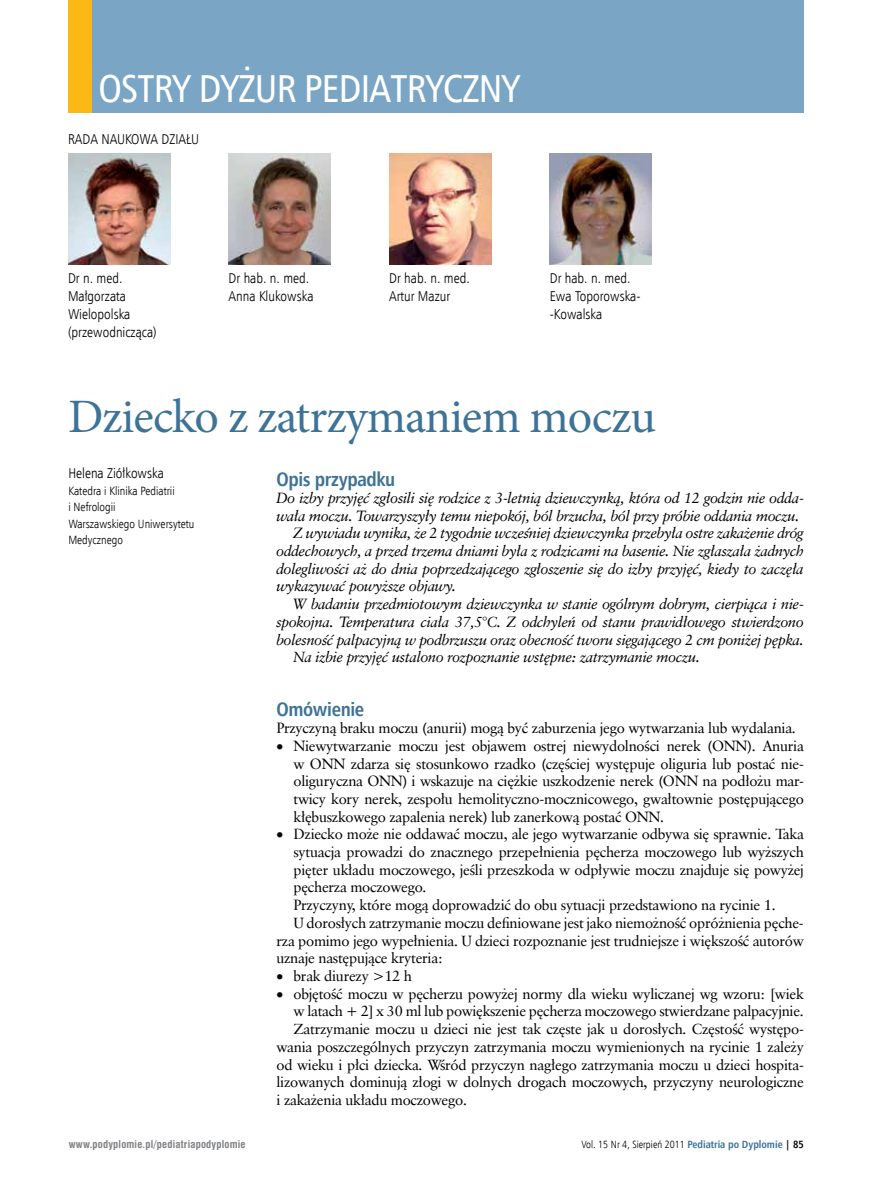
<style>
.page{position:relative;width:872px;height:1191px;background:#fff}
.page>*{position:absolute;margin:0;border:0;box-sizing:border-box;transform-origin:0 0}
.t1{font:48px "Minion Pro";letter-spacing:-.02em;color:#3d7397}
.t2{font:39px "Humnst 777 Cn EU";letter-spacing:-.02em;color:#fff}
.t3{font:700 19.5px "Humnst 777 Cn EU";letter-spacing:-.02em;color:#3d7397}
.t4{font:14.7px/17.7px "Class Garmnd EU";letter-spacing:-.02em;color:#000;text-align:justify}
.t5{font:italic 14.7px "Class Garmnd EU";letter-spacing:-.02em;color:#000}
.t6{font:14.25px/18px "Humnst 777 Lt Cn EU";color:#000}
.t7{font:12px/16.5px "Humnst 777 Lt Cn EU";color:#000}
.t8{font:10.5px "Humnst 777 Lt Cn EU";color:#000}
.t9{font:700 10.5px "Swis 721 Cn EU";letter-spacing:.02em;color:#808285}
.s1{font-style:normal}
.s2{font-family:"Humnst 777 Cn EU";font-weight:700;color:#3d7397}
.s3{font-family:"Humnst 777 Cn EU";font-weight:700}
</style>
<div class="page">
<img style="left:68px;top:154px;width:102px;height:110px">
<img style="left:229px;top:154px;width:102px;height:110px">
<img style="left:389px;top:154px;width:102px;height:110px">
<img style="left:550px;top:154px;width:102px;height:110px">
<div style="left:68px;top:0;width:736px;height:112px;background:#7aa5c5"></div>
<div style="left:68px;top:0;width:23px;height:112px;background:#fdb913"></div>
<h2 class="t2" style="left:98px;top:64px;width:423px">OSTRY DYŻUR PEDIATRYCZNY</h2>
<p class="t6" style="left:68px;top:130px;width:133px">RADA NAUKOWA DZIAŁU</p>
<p class="t6" style="left:68px;top:268px;width:90px">Dr n. med.<br>Małgorzata<br>Wielopolska (przewodnicząca)</p>
<p class="t6" style="left:229px;top:268px;width:86px">Dr hab. n. med.<br>Anna Klukowska</p>
<p class="t6" style="left:389px;top:268px;width:82px">Dr hab. n. med.<br>Artur Mazur</p>
<p class="t6" style="left:550px;top:268px;width:92px">Dr hab. n. med.<br>Ewa Toporowska--Kowalska</p>
<h1 class="t1" style="left:68px;top:384px;width:589px">Dziecko z zatrzymaniem moczu</h1>
<h3 class="t3" style="left:276px;top:467px;width:120px">Opis przypadku</h3>
<p class="t5" style="left:276px;top:489px;width:529px">Do izby przyjęć zgłosili się rodzice z 3-letnią dziewczynką, która od 12 godzin nie odda-</p>
<p class="t5" style="left:276px;top:506px;width:524px">wała moczu. Towarzyszyły temu niepokój, ból brzucha, ból przy próbie oddania moczu.</p>
<p class="t5" style="left:293px;top:524px;width:512px">Z wywiadu wynika, że 2 tygodnie wcześniej dziewczynka przebyła ostre zakażenie dróg</p>
<p class="t5" style="left:276px;top:542px;width:529px">oddechowych, a przed trzema dniami była z rodzicami na basenie. Nie zgłaszała żadnych</p>
<p class="t5" style="left:276px;top:559px;width:529px">dolegliwości aż do dnia poprzedzającego zgłoszenie się do izby przyjęć, kiedy to zaczęła</p>
<p class="t5" style="left:276px;top:577px;width:181px">wykazywać powyższe objawy.</p>
<p class="t5" style="left:293px;top:595px;width:512px">W badaniu przedmiotowym dziewczynka w stanie ogólnym dobrym, cierpiąca i nie-</p>
<p class="t5" style="left:276px;top:612px;width:529px">spokojna. Temperatura ciała 37,5<span class="s1">°</span>C. Z odchyleń od stanu prawidłowego stwierdzono</p>
<p class="t5" style="left:276px;top:630px;width:529px">bolesność palpacyjną w podbrzuszu oraz obecność tworu sięgającego 2 cm poniżej pępka.</p>
<p class="t5" style="left:293px;top:648px;width:408px">Na izbie przyjęć ustalono rozpoznanie wstępne: zatrzymanie moczu.</p>
<h3 class="t3" style="left:276px;top:697px;width:89px">Omówienie</h3>
<p class="t4" style="left:276px;top:719px;width:521px">Przyczyną braku moczu (anurii) mogą być zaburzenia jego wytwarzania lub wydalania.</p>
<p class="t4" style="left:293px;top:737px;width:512px;text-indent:-17px">• Niewytwarzanie moczu jest objawem ostrej niewydolności nerek (ONN). Anuria w ONN zdarza się stosunkowo rzadko (częściej występuje oliguria lub postać nie&shy;oliguryczna ONN) i wskazuje na ciężkie uszkodzenie nerek (ONN na podłożu mar&shy;twicy kory nerek, zespołu hemolityczno-mocznicowego, gwałtownie postępującego kłębuszkowego zapalenia nerek) lub zanerkową postać ONN.</p>
<p class="t4" style="left:276px;top:825px;width:529px">• Dziecko może nie oddawać moczu, ale jego wytwarzanie odbywa się sprawnie. Taka</p>
<p class="t4" style="left:293px;top:843px;width:512px">sytuacja prowadzi do znacznego przepełnienia pęcherza moczowego lub wyższych</p>
<p class="t4" style="left:293px;top:860px;width:512px">pięter układu moczowego, jeśli przeszkoda w odpływie moczu znajduje się powyżej</p>
<p class="t4" style="left:293px;top:878px;width:135px">pęcherza moczowego.</p>
<p class="t4" style="left:293px;top:896px;width:484px">Przyczyny, które mogą doprowadzić do obu sytuacji przedstawiono na rycinie 1.</p>
<p class="t4" style="left:293px;top:914px;width:512px">U dorosłych zatrzymanie moczu definiowane jest jako niemożność opróżnienia pęche-</p>
<p class="t4" style="left:276px;top:931px;width:529px">rza pomimo jego wypełnienia. U dzieci rozpoznanie jest trudniejsze i większość autorów</p>
<p class="t4" style="left:276px;top:949px;width:168px">uznaje następujące kryteria:</p>
<p class="t4" style="left:276px;top:967px;width:137px">• brak diurezy &gt;12 h</p>
<p class="t4" style="left:276px;top:984px;width:529px">• objętość moczu w pęcherzu powyżej normy dla wieku wyliczanej wg wzoru: [wiek</p>
<p class="t4" style="left:293px;top:1002px;width:512px">w latach + 2] x 30 ml lub powiększenie pęcherza moczowego stwierdzane palpacyjnie.</p>
<p class="t4" style="left:293px;top:1020px;width:512px">Zatrzymanie moczu u dzieci nie jest tak częste jak u dorosłych. Częstość występo-</p>
<p class="t4" style="left:276px;top:1037px;width:529px">wania poszczególnych przyczyn zatrzymania moczu wymienionych na rycinie 1 zależy</p>
<p class="t4" style="left:276px;top:1055px;width:529px">od wieku i płci dziecka. Wśród przyczyn nagłego zatrzymania moczu u dzieci hospita-</p>
<p class="t4" style="left:276px;top:1073px;width:529px">lizowanych dominują złogi w dolnych drogach moczowych, przyczyny neurologiczne</p>
<p class="t4" style="left:276px;top:1091px;width:192px">i zakażenia układu moczowego.</p>
<p class="t6" style="left:68px;top:464px;width:97px">Helena Ziółkowska</p>
<p class="t7" style="left:68px;top:482px;width:128px">Katedra i Klinika Pediatrii<br>i Nefrologii<br>Warszawskiego Uniwersytetu<br>Medycznego</p>
<p class="t9" style="left:69px;top:1138px;width:178px">www.podyplomie.pl/pediatriapodyplomie</p>
<p class="t8" style="left:581px;top:1137px;width:224px">Vol. 15 Nr 4, Sierpień 2011 <span class="s2">Pediatria po Dyplomie</span> <span class="s3">| 85</span></p>
</div>
